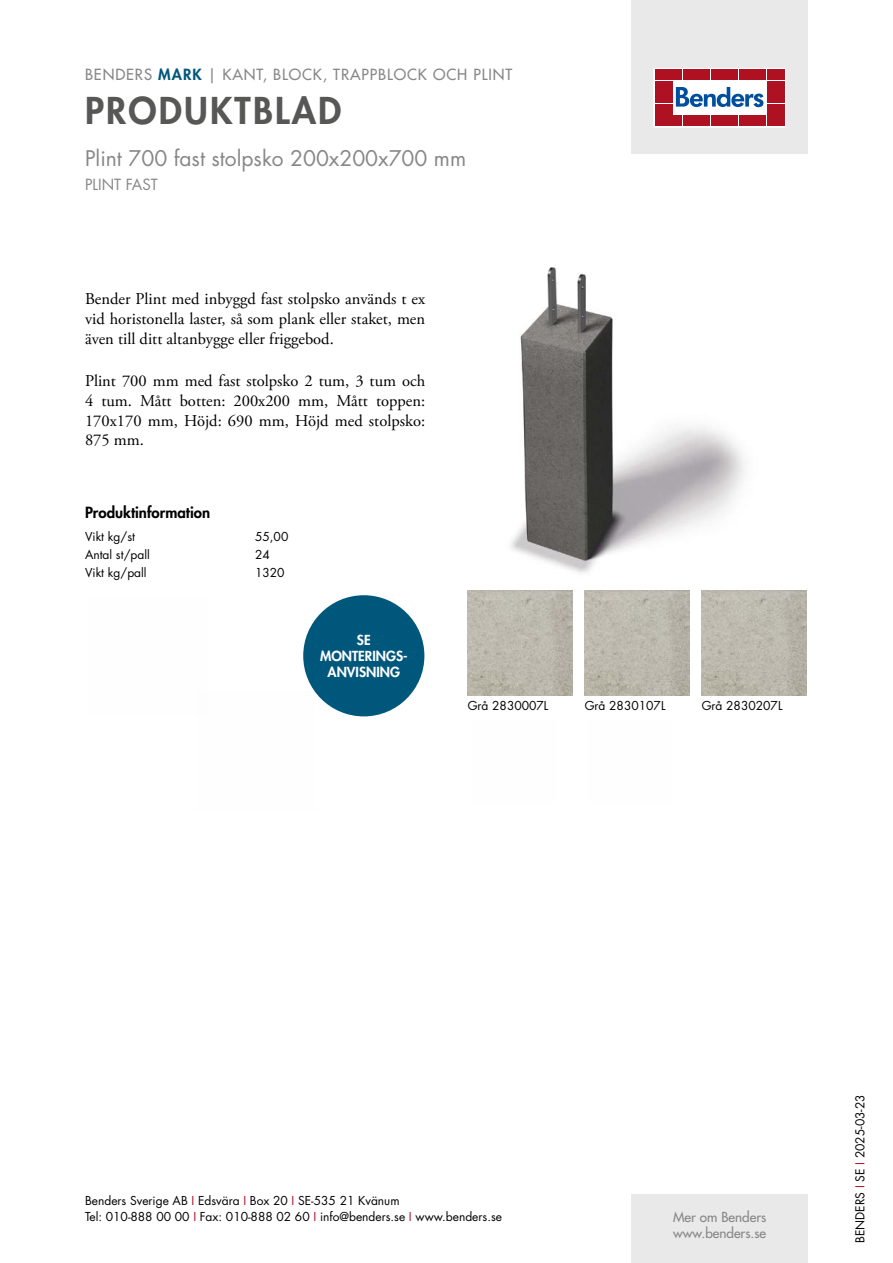
<style>
.page{position:relative;width:893px;height:1263px;background:#fff}
.page>*{position:absolute;margin:0;border:0;box-sizing:border-box;transform-origin:0 0}
.t1{font:800 36px "Futura Std";letter-spacing:.06em;color:#575756}
.t2{font:21px "Futura Std";color:#878787}
.t3{font:16.5px/19.8px "Adobe Garamond Pro";color:#000;text-align:justify}
.t4{font:500 15px "Futura Std";letter-spacing:.06em;color:#878787}
.t5{font:800 15px "Futura Std";color:#000}
.t6{font:15px "Futura Std";color:#878787}
.t7{font:500 13.5px/16.2px "Futura Std";color:#878787}
.t8{font:800 13.5px/16.2px "Futura Std";color:#fff;text-align:center}
.t9{font:12px/16.5px "Futura Std";color:#000}
.s1{font-weight:800;color:#00577c}
.s2{color:#ae1122}
</style>
<div class="page">
<div style="left:631px;top:0;width:177px;height:153px;background:#e9e9e9"></div>
<div style="left:631px;top:1195px;width:177px;height:68px;background:#e9e9e9"></div>
<svg style="left:656px;top:70px;width:128px;height:55px;background:#ebc5ca"></svg>
<div style="left:654px;top:68px;width:132px;height:59px;border:1px solid #fff"></div>
<div style="left:655px;top:70px;width:8px;height:10px;background:#ae1122"></div>
<div style="left:664px;top:70px;width:8px;height:10px;background:#ae1122"></div>
<div style="left:655px;top:81px;width:8px;height:10px;background:#ae1122"></div>
<div style="left:664px;top:81px;width:8px;height:10px;background:#ae1122"></div>
<div style="left:655px;top:93px;width:8px;height:10px;background:#ae1122"></div>
<div style="left:664px;top:93px;width:8px;height:10px;background:#ae1122"></div>
<div style="left:655px;top:104px;width:8px;height:11px;background:#ae1122"></div>
<div style="left:664px;top:104px;width:8px;height:11px;background:#ae1122"></div>
<div style="left:655px;top:116px;width:8px;height:10px;background:#ae1122"></div>
<div style="left:664px;top:116px;width:8px;height:10px;background:#ae1122"></div>
<div style="left:674px;top:70px;width:8px;height:10px;background:#ae1122"></div>
<div style="left:683px;top:70px;width:8px;height:10px;background:#ae1122"></div>
<div style="left:692px;top:70px;width:8px;height:10px;background:#ae1122"></div>
<div style="left:702px;top:70px;width:8px;height:10px;background:#ae1122"></div>
<div style="left:711px;top:70px;width:8px;height:10px;background:#ae1122"></div>
<div style="left:720px;top:70px;width:8px;height:10px;background:#ae1122"></div>
<div style="left:730px;top:70px;width:8px;height:10px;background:#ae1122"></div>
<div style="left:739px;top:70px;width:8px;height:10px;background:#ae1122"></div>
<div style="left:748px;top:70px;width:8px;height:10px;background:#ae1122"></div>
<div style="left:758px;top:70px;width:8px;height:10px;background:#ae1122"></div>
<div style="left:674px;top:116px;width:8px;height:10px;background:#ae1122"></div>
<div style="left:683px;top:116px;width:8px;height:10px;background:#ae1122"></div>
<div style="left:692px;top:116px;width:8px;height:10px;background:#ae1122"></div>
<div style="left:702px;top:116px;width:8px;height:10px;background:#ae1122"></div>
<div style="left:711px;top:116px;width:8px;height:10px;background:#ae1122"></div>
<div style="left:720px;top:116px;width:8px;height:10px;background:#ae1122"></div>
<div style="left:730px;top:116px;width:8px;height:10px;background:#ae1122"></div>
<div style="left:739px;top:116px;width:8px;height:10px;background:#ae1122"></div>
<div style="left:748px;top:116px;width:8px;height:10px;background:#ae1122"></div>
<div style="left:758px;top:116px;width:8px;height:10px;background:#ae1122"></div>
<div style="left:767px;top:70px;width:8px;height:10px;background:#ae1122"></div>
<div style="left:776px;top:70px;width:8px;height:10px;background:#ae1122"></div>
<div style="left:767px;top:81px;width:8px;height:10px;background:#ae1122"></div>
<div style="left:776px;top:81px;width:8px;height:10px;background:#ae1122"></div>
<div style="left:767px;top:93px;width:8px;height:10px;background:#ae1122"></div>
<div style="left:776px;top:93px;width:8px;height:10px;background:#ae1122"></div>
<div style="left:767px;top:104px;width:8px;height:11px;background:#ae1122"></div>
<div style="left:776px;top:104px;width:8px;height:11px;background:#ae1122"></div>
<div style="left:767px;top:116px;width:8px;height:10px;background:#ae1122"></div>
<div style="left:776px;top:116px;width:8px;height:10px;background:#ae1122"></div>
<svg style="left:676px;top:87px;width:87px;height:20px;background:#89add2"></svg>
<div style="left:303px;top:595px;width:121px;height:121px;background:#00577c;border-radius:50%"></div>
<img style="left:511px;top:267px;width:235px;height:306px">
<img style="left:468px;top:590px;width:105px;height:105px">
<img style="left:585px;top:590px;width:105px;height:105px">
<img style="left:702px;top:590px;width:105px;height:105px">
<p class="t4" style="left:85px;top:65px;width:429px">BENDERS <span class="s1">MARK</span> | KANT, BLOCK, TRAPPBLOCK OCH PLINT</p>
<h1 class="t1" style="left:85px;top:87px;width:258px">PRODUKTBLAD</h1>
<p class="t2" style="left:85px;top:144px;width:383px">Plint 700 fast stolpsko 200x200x700 mm</p>
<p class="t6" style="left:85px;top:175px;width:74px">PLINT FAST</p>
<p class="t3" style="left:85px;top:290px;width:342px">Bender Plint med inbyggd fast stolpsko används t ex vid horistonella laster, så som plank eller staket, men även till ditt altanbygge eller friggebod.</p>
<p class="t3" style="left:85px;top:371px;width:342px">Plint 700 mm med fast stolpsko 2 tum, 3 tum och 4 tum. Mått botten: 200x200 mm, Mått toppen:<br>170x170 mm, Höjd: 690 mm, Höjd med stolpsko:<br>875 mm.</p>
<p class="t5" style="left:85px;top:503px;width:127px">Produktinformation</p>
<p class="t9" style="left:85px;top:528px;width:51px">Vikt kg/st</p>
<p class="t9" style="left:255px;top:528px;width:35px">55,00</p>
<p class="t9" style="left:85px;top:546px;width:66px">Antal st/pall</p>
<p class="t9" style="left:255px;top:546px;width:16px">24</p>
<p class="t9" style="left:85px;top:565px;width:63px">Vikt kg/pall</p>
<p class="t9" style="left:255px;top:565px;width:31px">1320</p>
<p class="t8" style="left:320px;top:632px;width:89px">SE<br>MONTERINGS-<br>ANVISNING</p>
<p class="t9" style="left:468px;top:697px;width:82px">Grå 2830007L</p>
<p class="t9" style="left:585px;top:697px;width:82px">Grå 2830107L</p>
<p class="t9" style="left:702px;top:697px;width:82px">Grå 2830207L</p>
<p class="t9" style="left:85px;top:1192px;width:418px">Benders Sverige AB <span class="s2">I</span> Edsvära <span class="s2">I</span> Box 20 <span class="s2">I</span> SE-535 21 Kvänum<br>Tel: 010-888 00 00 <span class="s2">I</span> Fax: 010-888 02 60 <span class="s2">I</span> info@benders.se <span class="s2">I</span> www.benders.se</p>
<p class="t7" style="left:673px;top:1209px;width:95px">Mer om Benders www.benders.se</p>
<p class="t9" style="left:852px;top:1243px;width:150px;rotate:-90deg">BENDERS <span class="s2">I</span> SE <span class="s2">I</span> 2025-03-23</p>
</div>
